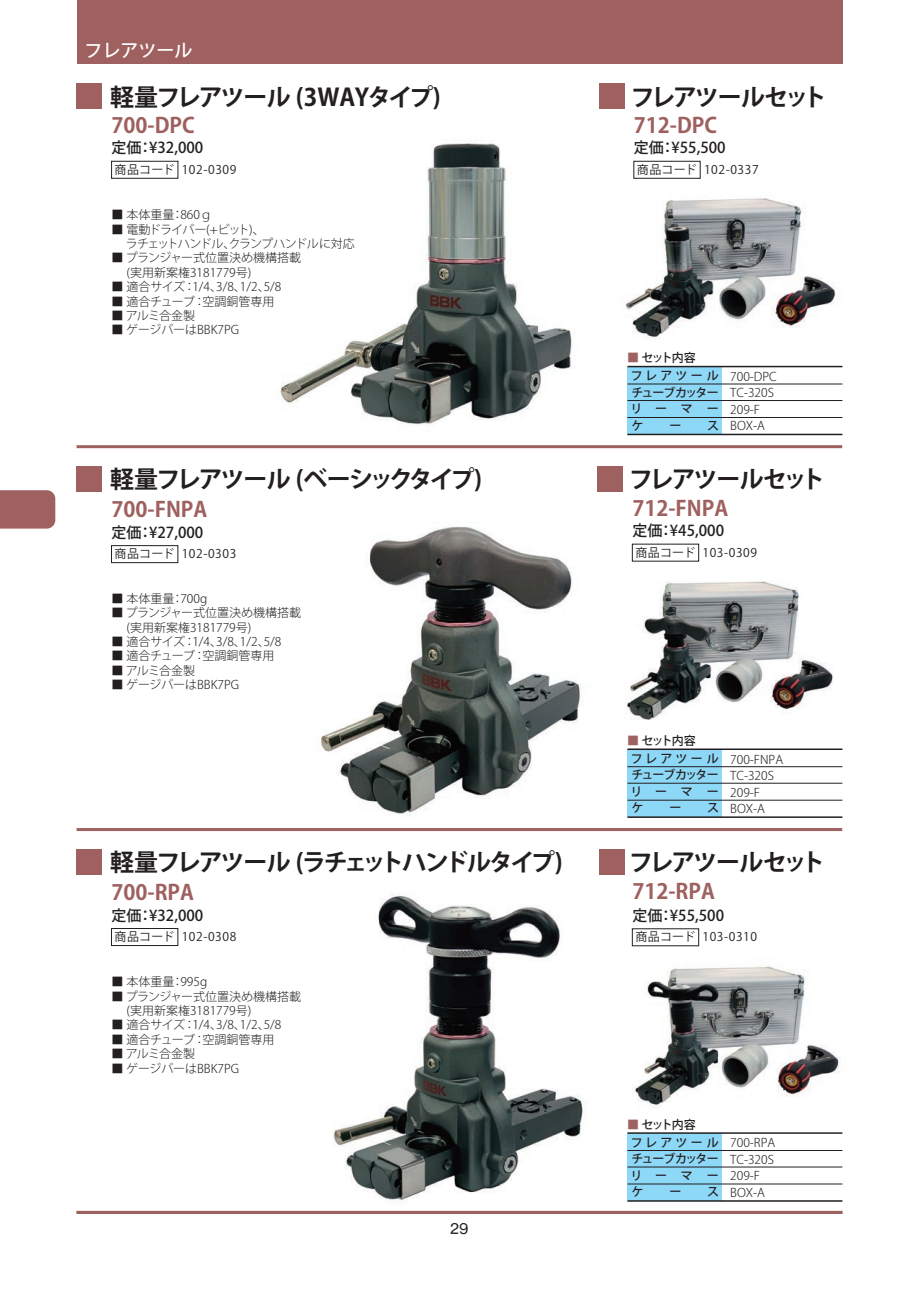
<style>
.page{position:relative;width:919px;height:1289px;background:#fff}
.page>*{position:absolute;margin:0;border:0;box-sizing:border-box;transform-origin:0 0}
.t1{font:700 24px "Koz Go Pr 6 N";letter-spacing:-.08em;color:#231f20}
.t2{font:700 21px "Koz Go Pr 6 N";color:#9f6060}
.t3{font:500 18px "Koz Go Pr 6 N";color:#fff}
.t4{font:500 15px "Koz Go Pr 6 N";color:#231f20}
.t5{font:15px "Neue Haas Grotesk Text Pro";color:#231f20}
.t6{font:300 12px/16.5px "Koz Go Pr 6 N";color:#231f20}
.t7{font:500 12px/16.5px "Koz Go Pr 6 N";letter-spacing:-.045em;color:#231f20;text-align:justify}
.t8{font:12px "Koz Go Pr 6 N";letter-spacing:.05em;color:#231f20}
.t9{font:300 12px/14.4px "Koz Go Pr 6 N";letter-spacing:-.07em;color:#231f20}
.s1{color:#9f6060}
</style>
<div class="page">
<img style="left:258px;top:143px;width:341px;height:306px">
<img style="left:321px;top:526px;width:260px;height:289px">
<img style="left:276px;top:893px;width:375px;height:321px">
<img style="left:625px;top:166px;width:218px;height:202px">
<img style="left:626px;top:558px;width:207px;height:162px">
<img style="left:603px;top:935px;width:236px;height:194px">
<div style="left:77px;top:0;width:765px;height:64px;background:#9f6060"></div>
<hr style="left:77px;top:1210px;width:765px;height:3px;background:#9f6060">
<div style="left:0;top:490px;width:55px;height:38px;background:#9f6060"></div>
<div style="left:77px;top:84px;width:25px;height:25px;background:#9f6060"></div>
<div style="left:77px;top:466px;width:25px;height:26px;background:#9f6060"></div>
<div style="left:77px;top:849px;width:25px;height:25px;background:#9f6060"></div>
<div style="left:599px;top:84px;width:25px;height:25px;background:#9f6060"></div>
<div style="left:597px;top:466px;width:26px;height:26px;background:#9f6060"></div>
<div style="left:599px;top:849px;width:25px;height:25px;background:#9f6060"></div>
<hr style="left:77px;top:445px;width:765px;height:3px;background:#9f6060">
<hr style="left:77px;top:828px;width:765px;height:3px;background:#9f6060">
<div style="left:627px;top:366px;width:95px;height:68px;background:#8dd7f7"></div>
<div style="left:633px;top:161px;width:67px;height:18px;border:1px solid #231f20"></div>
<div style="left:111px;top:161px;width:67px;height:18px;border:1px solid #231f20"></div>
<div style="left:111px;top:545px;width:67px;height:18px;border:1px solid #231f20"></div>
<div style="left:111px;top:928px;width:67px;height:17px;border:1px solid #231f20"></div>
<hr style="left:627px;top:366px;width:215px;height:1px;background:#231f20">
<hr style="left:627px;top:383px;width:215px;height:1px;background:#231f20">
<hr style="left:627px;top:400px;width:215px;height:1px;background:#231f20">
<hr style="left:627px;top:417px;width:215px;height:1px;background:#231f20">
<hr style="left:627px;top:434px;width:215px;height:1px;background:#231f20">
<div style="left:627px;top:749px;width:95px;height:68px;background:#8dd7f7"></div>
<hr style="left:627px;top:748px;width:215px;height:2px;background:#231f20">
<hr style="left:627px;top:766px;width:215px;height:1px;background:#231f20">
<hr style="left:627px;top:782px;width:215px;height:1px;background:#231f20">
<hr style="left:627px;top:799px;width:215px;height:1px;background:#231f20">
<hr style="left:627px;top:816px;width:215px;height:2px;background:#231f20">
<div style="left:627px;top:1132px;width:95px;height:68px;background:#8dd7f7"></div>
<hr style="left:627px;top:1132px;width:215px;height:1px;background:#231f20">
<hr style="left:627px;top:1150px;width:215px;height:1px;background:#231f20">
<hr style="left:627px;top:1166px;width:215px;height:1px;background:#231f20">
<hr style="left:627px;top:1183px;width:215px;height:1px;background:#231f20">
<hr style="left:627px;top:1200px;width:215px;height:1px;background:#231f20">
<h3 class="t3" style="left:84px;top:40px;width:109px">フレアツール</h3>
<h1 class="t1" style="left:110px;top:83px;width:332px">軽量フレアツール (3WAYタイプ)</h1>
<h2 class="t2" style="left:112px;top:113px;width:85px">700-DPC</h2>
<p class="t4" style="left:112px;top:139px;width:93px">定価：¥32,000</p>
<p class="t8" style="left:115px;top:163px;width:123px">商品コード 102-0309</p>
<p class="t6" style="left:111px;top:207px;width:102px">■ 本体重量：860ｇ</p>
<p class="t9" style="left:111px;top:222px;width:245px">■ 電動ドライバー(+ビット)､<br>　 ラチェットハンドル､クランプハンドルに対応</p>
<p class="t6" style="left:111px;top:251px;width:191px;line-height:14.4px">■ プランジャー式位置決め機構搭載　 (実用新案権3181779号)</p>
<p class="t6" style="left:111px;top:279px;width:171px">■ 適合サイズ：1/4､3/8､1/2､5/8</p>
<p class="t6" style="left:111px;top:293px;width:164px">■ 適合チューブ：空調銅管専用</p>
<p class="t6" style="left:111px;top:307px;width:85px">■ アルミ合金製</p>
<p class="t6" style="left:111px;top:322px;width:129px">■ ゲージバーはBBK7PG</p>
<h1 class="t1" style="left:110px;top:466px;width:373px">軽量フレアツール (ベーシックタイプ)</h1>
<h2 class="t2" style="left:111px;top:498px;width:97px">700-FNPA</h2>
<p class="t4" style="left:111px;top:523px;width:93px">定価：¥27,000</p>
<p class="t8" style="left:114px;top:547px;width:123px">商品コード 102-0303</p>
<p class="t6" style="left:111px;top:590px;width:97px">■ 本体重量：700g</p>
<p class="t6" style="left:111px;top:606px;width:191px;line-height:14.4px">■ プランジャー式位置決め機構搭載　 (実用新案権3181779号)</p>
<p class="t6" style="left:111px;top:633px;width:171px">■ 適合サイズ：1/4､3/8､1/2､5/8</p>
<p class="t6" style="left:111px;top:648px;width:164px">■ 適合チューブ：空調銅管専用</p>
<p class="t6" style="left:111px;top:662px;width:85px">■ アルミ合金製</p>
<p class="t6" style="left:111px;top:676px;width:129px">■ ゲージバーはBBK7PG</p>
<h1 class="t1" style="left:110px;top:849px;width:454px">軽量フレアツール (ラチェットハンドルタイプ)</h1>
<h2 class="t2" style="left:111px;top:880px;width:84px">700-RPA</h2>
<p class="t4" style="left:111px;top:906px;width:93px">定価：¥32,000</p>
<p class="t8" style="left:114px;top:930px;width:123px">商品コード 102-0308</p>
<p class="t6" style="left:111px;top:973px;width:97px">■ 本体重量：995g</p>
<p class="t6" style="left:111px;top:989px;width:191px;line-height:14.4px">■ プランジャー式位置決め機構搭載　 (実用新案権3181779号)</p>
<p class="t6" style="left:111px;top:1016px;width:171px">■ 適合サイズ：1/4､3/8､1/2､5/8</p>
<p class="t6" style="left:111px;top:1031px;width:164px">■ 適合チューブ：空調銅管専用</p>
<p class="t6" style="left:111px;top:1045px;width:85px">■ アルミ合金製</p>
<p class="t6" style="left:111px;top:1060px;width:129px">■ ゲージバーはBBK7PG</p>
<p class="t5" style="left:450px;top:1219px;width:20px">29</p>
<h1 class="t1" style="left:630px;top:83px;width:197px">フレアツールセット</h1>
<h2 class="t2" style="left:633px;top:113px;width:85px">712-DPC</h2>
<p class="t4" style="left:633px;top:139px;width:93px">定価：¥55,500</p>
<p class="t8" style="left:636px;top:163px;width:123px">商品コード 102-0337</p>
<p class="t7" style="left:627px;top:349px;width:70px"><span class="s1">■</span> セット内容</p>
<p class="t7" style="left:630px;top:368px;width:90px">フレアツールチューブカッターリーマーケ</p>
<p class="t7" style="left:669px;top:417px;width:13px">ー</p>
<p class="t7" style="left:707px;top:417px;width:13px">ス</p>
<p class="t6" style="left:730px;top:368px;width:48px">700-DPC<br>TC-320S<br>209-F<br>BOX-A</p>
<h1 class="t1" style="left:629px;top:466px;width:197px">フレアツールセット</h1>
<h2 class="t2" style="left:632px;top:496px;width:97px">712-FNPA</h2>
<p class="t4" style="left:632px;top:522px;width:93px">定価：¥45,000</p>
<p class="t8" style="left:635px;top:545px;width:123px">商品コード 103-0309</p>
<p class="t7" style="left:627px;top:732px;width:70px"><span class="s1">■</span> セット内容</p>
<p class="t7" style="left:630px;top:750px;width:90px">フレアツールチューブカッターリーマーケ</p>
<p class="t7" style="left:669px;top:800px;width:13px">ー</p>
<p class="t7" style="left:707px;top:800px;width:13px">ス</p>
<p class="t6" style="left:730px;top:751px;width:54px">700-FNPA<br>TC-320S<br>209-F<br>BOX-A</p>
<h1 class="t1" style="left:629px;top:849px;width:197px">フレアツールセット</h1>
<h2 class="t2" style="left:632px;top:879px;width:84px">712-RPA</h2>
<p class="t4" style="left:632px;top:906px;width:93px">定価：¥55,500</p>
<p class="t8" style="left:635px;top:930px;width:123px">商品コード 103-0310</p>
<p class="t7" style="left:627px;top:1116px;width:70px"><span class="s1">■</span> セット内容</p>
<p class="t7" style="left:630px;top:1134px;width:90px">フレアツールチューブカッターリーマーケ</p>
<p class="t7" style="left:669px;top:1183px;width:13px">ー</p>
<p class="t7" style="left:707px;top:1183px;width:13px">ス</p>
<p class="t6" style="left:730px;top:1134px;width:47px">700-RPA<br>TC-320S<br>209-F<br>BOX-A</p>
</div>
